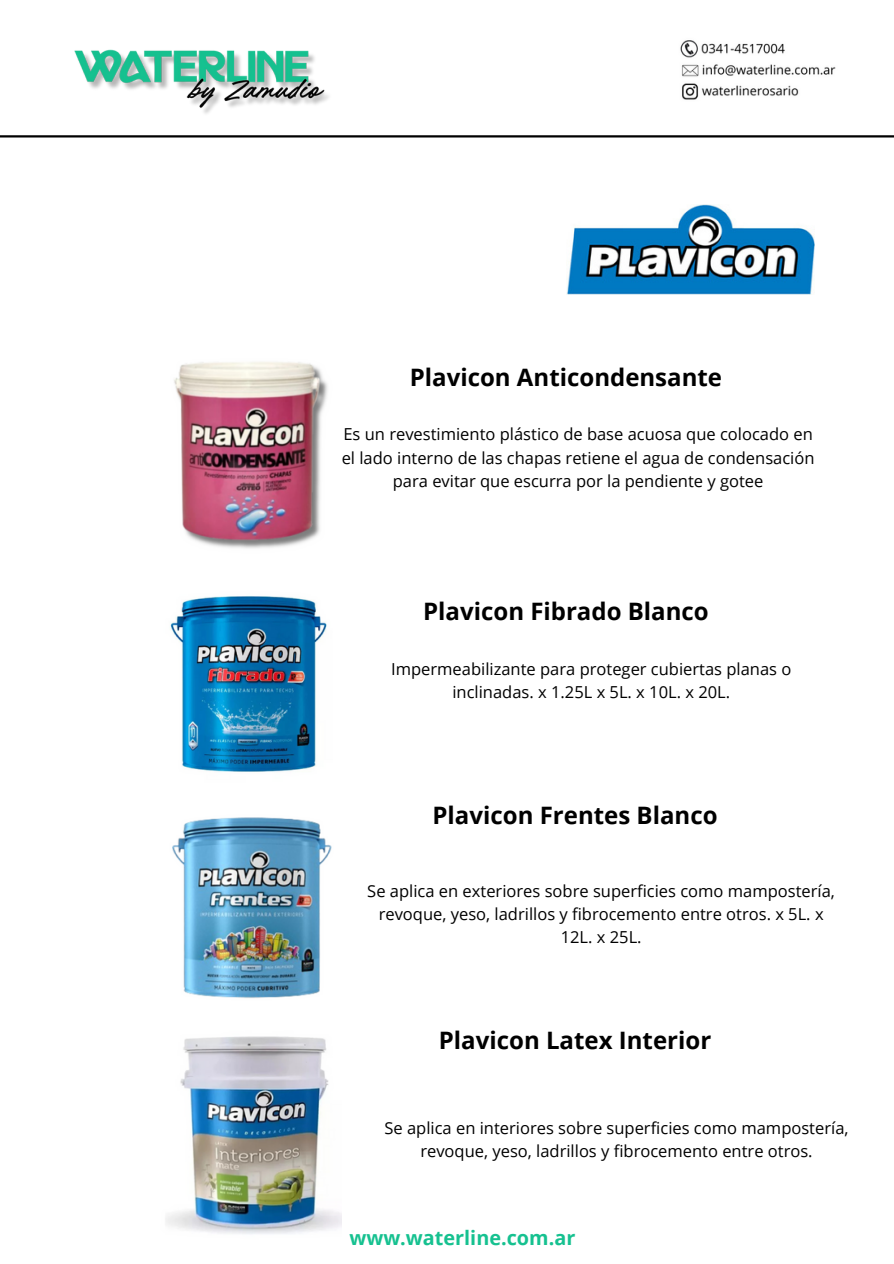
<style>
.page{position:relative;width:894px;height:1264px;background:#fff}
.page>*{position:absolute;margin:0;border:0;box-sizing:border-box;transform-origin:0 0}
.t1{font:700 24px "Open Sans";color:#000}
.t2{font:700 19.8px "Open Sans";color:#16c190}
.t3{font:16.5px/23.1px "Open Sans";color:#000;text-align:center}
</style>
<div class="page">
<img style="left:74px;top:50px;width:255px;height:64px">
<img style="left:680px;top:40px;width:156px;height:60px">
<hr style="left:0;top:135px;width:893px;height:2px;background:#000">
<img style="left:566px;top:205px;width:248px;height:90px">
<img style="left:174px;top:362px;width:154px;height:187px">
<img style="left:170px;top:596px;width:157px;height:176px">
<img style="left:172px;top:817px;width:160px;height:181px">
<img style="left:165px;top:1036px;width:176px;height:198px">
<p class="t1" style="left:409px;top:360px;width:314px">Plavicon Anticondensante</p>
<p class="t3" style="left:341px;top:422px;width:474px">Es un revestimiento plástico de base acuosa que colocado en el lado interno de las chapas retiene el agua de condensación para evitar que escurra por la pendiente y gotee</p>
<p class="t1" style="left:423px;top:594px;width:287px">Plavicon Fibrado Blanco</p>
<p class="t3" style="left:391px;top:657px;width:401px">Impermeabilizante para proteger cubiertas planas o inclinadas. x 1.25L x 5L. x 10L. x 20L.</p>
<p class="t1" style="left:432px;top:798px;width:286px">Plavicon Frentes Blanco</p>
<h1 class="t3" style="left:367px;top:879px;width:469px">Se aplica en exteriores sobre superficies como mampostería, revoque, yeso, ladrillos y fibrocemento entre otros. x 5L. x<br>12L. x 25L.</h1>
<p class="t1" style="left:439px;top:1023px;width:274px">Plavicon Latex Interior</p>
<p class="t3" style="left:384px;top:1116px;width:465px">Se aplica en interiores sobre superficies como mampostería, revoque, yeso, ladrillos y fibrocemento entre otros.</p>
<h1 class="t2" style="left:349px;top:1223px;width:227px">www.waterline.com.ar</h1>
</div>
